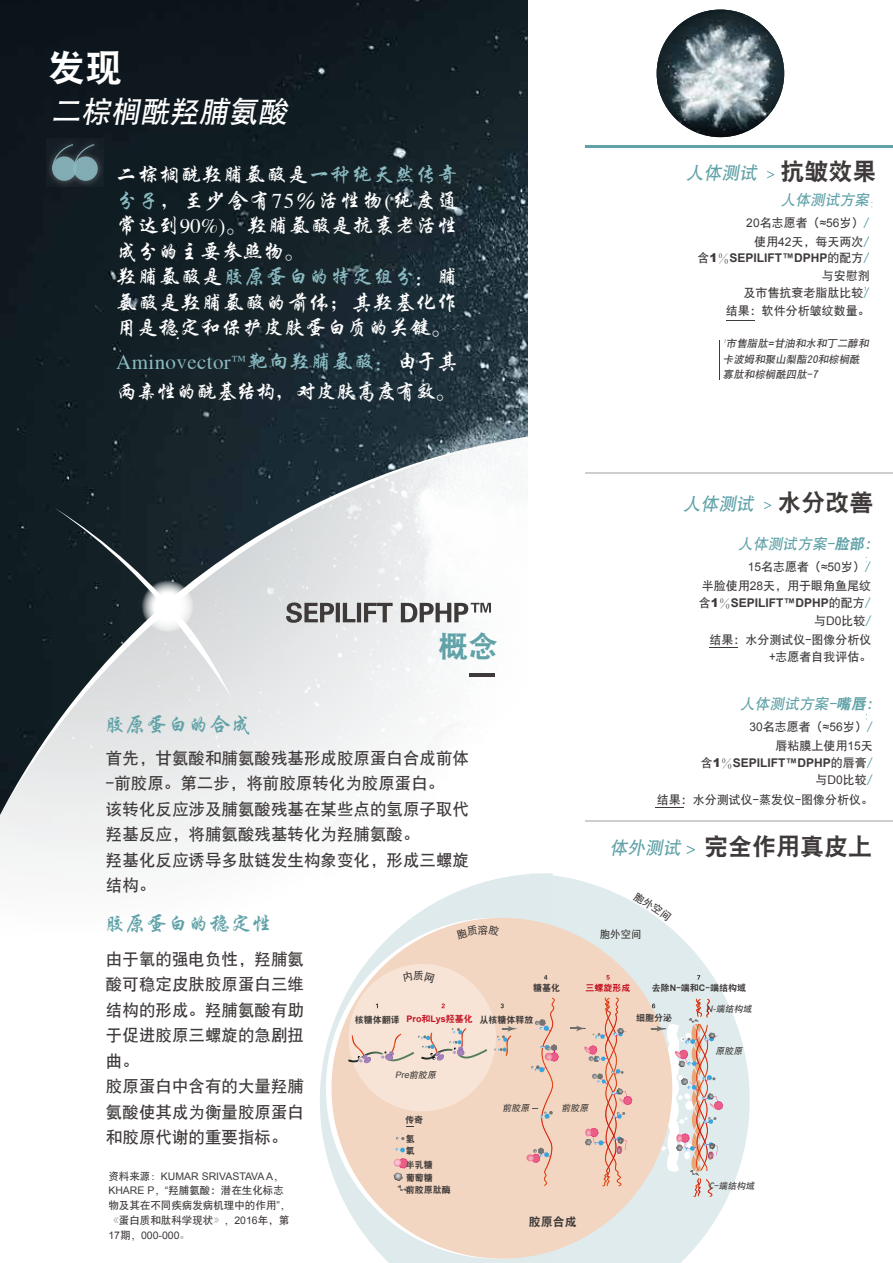
<style>
.page{position:relative;width:893px;height:1263px;background:#fff}
.page>*{position:absolute;margin:0;border:0;box-sizing:border-box;transform-origin:0 0}
.t1{font:37.5px "DF Hei W9";color:#fff}
.t2{font:30px "DF Hei W9";color:#60a2a8}
.t3{font:italic 29.55px "DF Hei W7";color:#fff}
.t4{font:24px "DF Hei W9";color:#3e3a39}
.t5{font:21px/25.5px "JQ Xing Kai JT";letter-spacing:.02em;color:#fff}
.t6{font:21px/29.7px "JQ Xing Kai JT";letter-spacing:-.005em;color:#fff}
.t7{font:21px "JQ Xing Kai JT";color:#60a2a8}
.t8{font:italic 18.75px "Adobe Garamond Pro";color:#fff}
.t9{font:italic 17.7px "DF Hei W7";color:#60a2a8}
.t10{font:16.5px/25.5px "DF Hei W7";color:#3e3a39}
.t11{font:italic 14.7px "DF Hei W7";color:#60a2a8}
.t12{font:12px/18.8px "DF Hei W7";color:#3e3a39;text-align:right}
.t13{font:700 12px "Arial";color:#3e3a39}
.t14{font:12px "DF Hei W9";color:#3e3a39}
.t15{font:10.5px/14.9px "DF Hei W7";color:#3e3a39}
.t16{font:10.5px "Arial";color:#3e3a39}
.t17{font:italic 10.35px/15.5px "DF Hei W7";color:#3e3a39}
.t18{font:9px/13.5px "DF Hei W9";color:#3e3a39}
.t19{font:700 9px "Arial";color:#c41223}
.t20{font:9px "DF Hei W9";color:#c41223}
.t21{font:italic 9px "Univers LT Std";color:#3e3a39}
.t22{font:italic 8.85px "DF Hei W7";color:#3e3a39}
.t23{font:italic 8.85px "Arial";color:#3e3a39}
.s1{color:#8bbbc2}
.s2{font-family:"Adobe Song Std";font-weight:300;color:#8bbbc2}
.s3{font-family:"DF Hei W9";font-style:normal;font-size:24px;color:#3e3a39}
.s4{font-family:"Arial"}
.s5{color:#60a2a8}
.s6{font-family:"DF Hei W7";font-weight:400}
.s7{font-weight:900}
.s8{font-family:"Adobe Song Std";font-weight:300}
.s9{font-family:"DF Hei W7";font-weight:400;color:#60a2a8}
.s10{font-family:"DF Hei W9"}
.s11{font-family:"DF Hei W7";font-style:italic;font-size:17.7px;color:#60a2a8}
.s12{font-family:"DF Hei W7"}
.s13{font-family:"Arial";font-weight:700}
.s14{font-family:"DF Hei W9";font-weight:400}
</style>
<div class="page">
<img style="left:0;top:0;width:528px;height:436px">
<svg style="left:0;top:436px;width:528px;height:429px"></svg>
<svg style="left:165px;top:437px;width:357px;height:172px"></svg>
<svg style="left:0;top:508px;width:232px;height:333px"></svg>
<svg style="left:46px;top:139px;width:58px;height:48px"></svg>
<svg style="left:52px;top:156px;width:25px;height:25px"></svg>
<svg style="left:73px;top:156px;width:25px;height:25px"></svg>
<svg style="left:52px;top:144px;width:43px;height:27px"></svg>
<img style="left:657px;top:10px;width:127px;height:127px;border-radius:64px">
<svg style="left:553px;top:875px;width:197px;height:388px;fill:#e0ebed"></svg>
<img style="left:320px;top:873px;width:233px;height:390px">
<div style="left:331px;top:918px;width:341px;height:340px;background:#f3d6c1;border-radius:50%"></div>
<div style="left:349px;top:964px;width:147px;height:147px;background:#f7e4d6;border-radius:50%"></div>
<svg style="left:675px;top:998px;width:48px;height:199px"></svg>
<svg style="left:348px;top:1028px;width:139px;height:35px"></svg>
<svg style="left:396px;top:1148px;width:9px;height:4px"></svg>
<svg style="left:396px;top:1137px;width:8px;height:3px"></svg>
<svg style="left:394px;top:1158px;width:14px;height:34px"></svg>
<svg style="left:494px;top:1026px;width:23px;height:30px"></svg>
<svg style="left:651px;top:1026px;width:15px;height:5px"></svg>
<svg style="left:570px;top:997px;width:62px;height:189px"></svg>
<svg style="left:442px;top:1003px;width:3px;height:5px"></svg>
<svg style="left:544px;top:975px;width:3px;height:5px"></svg>
<svg style="left:606px;top:975px;width:4px;height:5px"></svg>
<svg style="left:697px;top:975px;width:3px;height:5px"></svg>
<svg style="left:501px;top:1003px;width:3px;height:5px"></svg>
<svg style="left:652px;top:1003px;width:3px;height:5px"></svg>
<svg style="left:526px;top:998px;width:33px;height:188px"></svg>
<svg style="left:687px;top:845px;width:8px;height:9px"></svg>
<svg style="left:286px;top:602px;width:205px;height:21px"></svg>
<hr style="left:469px;top:673px;width:26px;height:3px;background:#3e3a39">
<svg style="left:764px;top:502px;width:7px;height:7px"></svg>
<svg style="left:709px;top:647px;width:28px;height:1px"></svg>
<svg style="left:656px;top:807px;width:28px;height:1px"></svg>
<svg style="left:767px;top:171px;width:7px;height:7px"></svg>
<hr style="left:719px;top:340px;width:1px;height:39px;background:#3e3a39">
<hr style="left:585px;top:145px;width:308px;height:2px;background:#60a2a8">
<hr style="left:585px;top:472px;width:308px;height:2px;background:#cdcecf">
<hr style="left:585px;top:820px;width:308px;height:2px;background:#cdcecf">
<svg style="left:633px;top:891px;width:39px;height:31px"></svg>
<svg style="left:317px;top:718px;width:200px;height:221px"></svg>
<h1 class="t1" style="left:48px;top:49px;width:77px">发现</h1>
<h3 class="t3" style="left:51px;top:97px;width:243px">二棕榈酰羟脯氨酸</h3>
<p class="t5" style="left:116px;top:163px;width:343px">二棕榈酰羟脯氨酸是<span class="s1">一种纯天然传奇分子</span>，至少含有75％活性物(纯度通常达到90%)。羟脯氨酸是抗衰老活性成分的主要参照物。<br>羟脯氨酸是<span class="s1">胶原蛋白的特定组分</span>：脯氨酸是羟脯氨酸的前体；其羟基化作用是稳定和保护皮肤蛋白质的关键。</p>
<p class="t6" style="left:116px;top:348px;width:343px"><span class="s1">Aminovector</span><span class="s2">™</span><span class="s1">靶向羟脯氨酸：</span>由于其两亲性的酰基结构，对皮肤高度有效。</p>
<p class="t8" style="left:176px;top:321px;width:6px">.</p>
<p class="t7" style="left:104px;top:714px;width:148px">胶原蛋白的合成</p>
<h2 class="t2" style="left:438px;top:631px;width:61px">概念</h2>
<p class="t10" style="left:106px;top:745px;width:364px">首先，甘氨酸和脯氨酸残基形成胶原蛋白合成前体-前胶原。第二步，将前胶原转化为胶原蛋白。<br>该转化反应涉及脯氨酸残基在某些点的氢原子取代羟基反应，将脯氨酸残基转化为羟脯氨酸。<br>羟基化反应诱导多肽链发生构象变化，形成三螺旋结构。</p>
<p class="t7" style="left:104px;top:913px;width:169px">胶原蛋白的稳定性</p>
<p class="t9" style="left:686px;top:164px;width:192px">人体测试 <span class="s3">抗皱效果</span></p>
<p class="t12" style="left:746px;top:213px;width:125px"><span class="s4">20</span>名志愿者（<span class="s4">≈56</span>岁）<span class="s5">/</span>使用<span class="s4">42</span>天，每天两次<span class="s5">/</span></p>
<p class="t11" style="left:781px;top:192px;width:93px">人体测试方案</p>
<p class="t13" style="left:698px;top:250px;width:174px"><span class="s6">含</span><span class="s7">1</span><span class="s8">％</span>SEPILIFT™DPHP<span class="s6">的配方</span><span class="s9">/</span></p>
<p class="t12" style="left:744px;top:267px;width:128px;line-height:17px">与安慰剂<br>及市售抗衰老脂肽比较<span class="s5">/</span></p>
<p class="t12" style="left:726px;top:302px;width:146px">结果：软件分析皱纹数量。</p>
<p class="t17" style="left:723px;top:336px;width:149px">市售脂肽<span class="s4">=</span>甘油和水和丁二醇和卡波姆和聚山梨酯20和棕榈酰寡肽和棕榈酰四肽-7</p>
<p class="t9" style="left:683px;top:495px;width:192px">人体测试 <span class="s3">水分改善</span></p>
<p class="t11" style="left:738px;top:536px;width:145px">人体测试方案-<span class="s10">脸部</span>：</p>
<p class="t12" style="left:702px;top:557px;width:171px"><span class="s4">15</span>名志愿者（<span class="s4">≈50</span>岁）<span class="s5">/<br></span>半脸使用<span class="s4">28</span>天，用于眼角鱼尾纹</p>
<p class="t13" style="left:699px;top:595px;width:174px"><span class="s6">含</span><span class="s7">1</span><span class="s8">％</span>SEPILIFT™DPHP<span class="s6">的配方</span><span class="s9">/</span></p>
<p class="t12" style="left:814px;top:612px;width:59px">与<span class="s4">D0</span>比较<span class="s5">/</span></p>
<p class="t12" style="left:709px;top:631px;width:164px;line-height:17px">结果：水分测试仪-图像分析仪+志愿者自我评估。</p>
<p class="t11" style="left:740px;top:696px;width:145px">人体测试方案-<span class="s10">嘴唇</span>：</p>
<p class="t12" style="left:749px;top:717px;width:125px"><span class="s4">30</span>名志愿者（<span class="s4">≈56</span>岁）<span class="s5">/</span>唇粘膜上使用<span class="s4">15</span>天</p>
<p class="t13" style="left:701px;top:755px;width:174px"><span class="s6">含</span><span class="s7">1</span><span class="s8">％</span>SEPILIFT™DPHP<span class="s6">的唇膏</span><span class="s9">/</span></p>
<p class="t12" style="left:815px;top:771px;width:59px">与<span class="s4">D0</span>比较<span class="s5">/</span></p>
<p class="t12" style="left:657px;top:790px;width:218px">结果：水分测试仪-蒸发仪-图像分析仪。</p>
<h3 class="t4" style="left:610px;top:834px;width:264px"><span class="s11">体外测试</span> 完全作用真皮上</h3>
<p class="t15" style="left:600px;top:926px;width:43px">胞外空间</p>
<p class="t10" style="left:106px;top:946px;width:199px">由于氧的强电负性，羟脯氨酸可稳定皮肤胶原蛋白三维结构的形成。羟脯氨酸有助于促进胶原三螺旋的急剧扭曲。<br>胶原蛋白中含有的大量羟脯氨酸使其成为衡量胶原蛋白和胶原代谢的重要指标。</p>
<p class="t16" style="left:108px;top:1169px;width:177px"><span class="s12">资料来源</span><span class="s8">：</span>KUMAR SRIVASTAVA A<span class="s8">，</span></p>
<p class="t15" style="left:108px;top:1183px;width:183px"><span class="s4">KHARE P</span><span class="s8">，</span><span class="s4">“</span>羟脯氨酸：潜在生化标志物及其在不同疾病发病机理中的作用<span class="s4">”</span><span class="s8">，《</span>蛋白质和肽科学现状<span class="s8">》，</span><span class="s4">2016</span>年，第</p>
<p class="t16" style="left:108px;top:1228px;width:83px">17<span class="s12">期</span><span class="s8">，</span>000-000<span class="s8">。</span></p>
<p class="t21" style="left:176px;top:1194px;width:4px">,</p>
<p class="t18" style="left:533px;top:981px;width:28px">糖基化</p>
<p class="t18" style="left:652px;top:981px;width:96px">去除<span class="s13">N</span>-端和<span class="s13">C</span>-端结构域</p>
<p class="t20" style="left:585px;top:983px;width:46px">三螺旋形成</p>
<p class="t19" style="left:407px;top:1013px;width:68px">Pro<span class="s14">和</span>Lys<span class="s14">羟基化</span></p>
<p class="t18" style="left:636px;top:1011px;width:37px">细胞分泌</p>
<p class="t18" style="left:355px;top:1013px;width:46px">核糖体翻译</p>
<p class="t18" style="left:479px;top:1013px;width:55px">从核糖体释放</p>
<p class="t23" style="left:395px;top:1069px;width:44px">Pre<span class="s12">前胶原</span></p>
<p class="t18" style="left:405px;top:1110px;width:19px;line-height:19px">传奇氢</p>
<p class="t18" style="left:406px;top:1144px;width:28px">氧<br>半乳糖葡萄糖</p>
<p class="t18" style="left:406px;top:1183px;width:46px">前胶原肽酶</p>
<p class="t22" style="left:502px;top:1103px;width:30px">前胶原</p>
<p class="t22" style="left:561px;top:1103px;width:30px">前胶原</p>
<p class="t14" style="left:529px;top:1216px;width:49px">胶原合成</p>
<p class="t22" style="left:706px;top:1004px;width:49px"><span class="s4">N-</span>端结构域</p>
<p class="t22" style="left:715px;top:1047px;width:30px">原胶原</p>
<p class="t22" style="left:709px;top:1182px;width:48px">C-端结构域</p>
</div>
